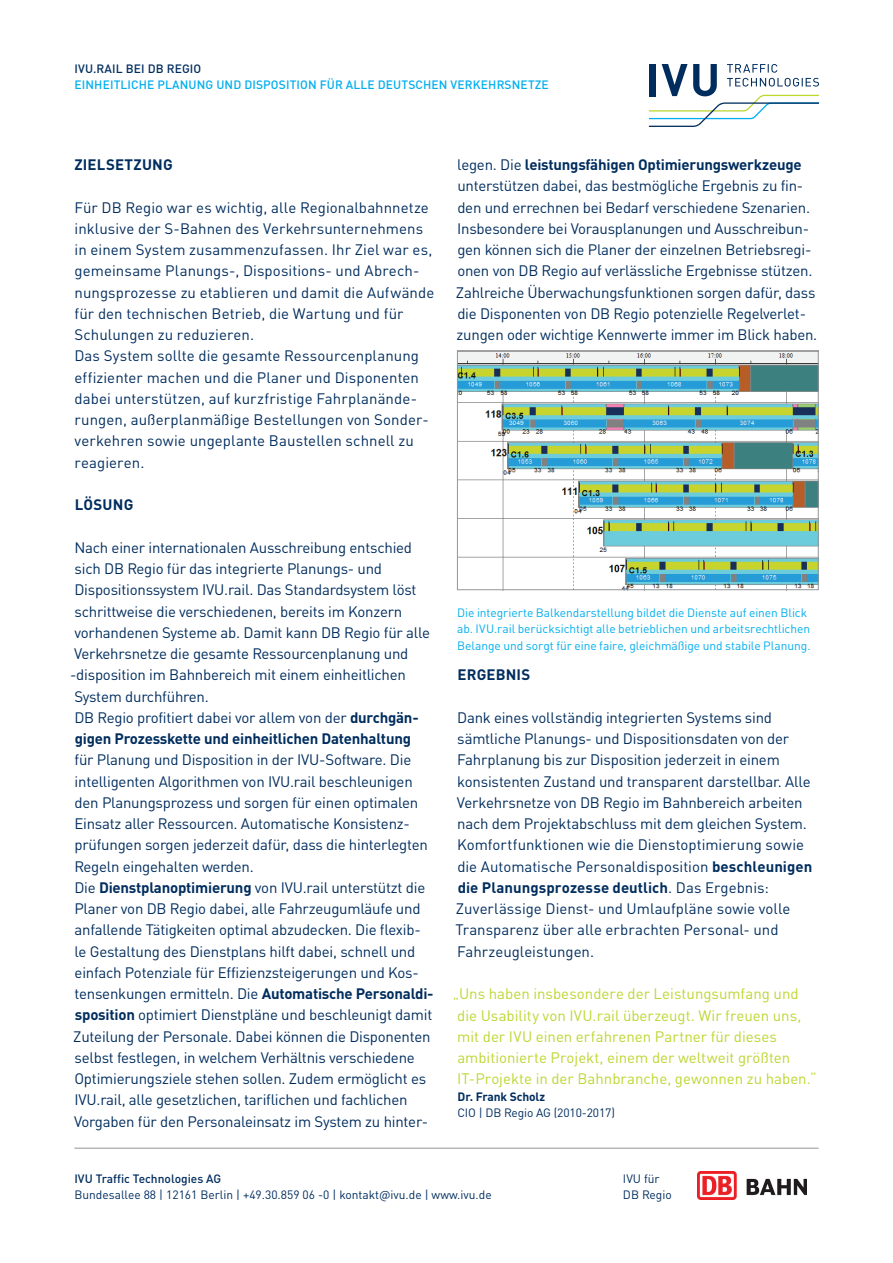
<style>
.page{position:relative;width:893px;height:1263px;background:#fff}
.page>*{position:absolute;margin:0;border:0;box-sizing:border-box;transform-origin:0 0}
.t1{font:15px/21.3px "DIN Pro";letter-spacing:-.015em;color:#002d5e}
.t2{font:15px/21.3px "DIN Pro";letter-spacing:.005em;color:#002d5e}
.t3{font:15px/21.3px "DIN Pro";color:#bed630}
.t4{font:700 15px "DIN Pro";letter-spacing:-.015em;color:#002d5e}
.t5{font:700 15px "DIN Pro";letter-spacing:.015em;color:#002d5e}
.t6{font:700 15px "DIN Pro";letter-spacing:.01em;color:#002d5e}
.t7{font:12px/16.5px "DIN Pro";letter-spacing:-.005em;color:#00aeef}
.t8{font:12px/16.5px "DIN Pro";color:#002d5e}
.t9{font:500 12px "DIN Pro";letter-spacing:.01em;color:#00aeef}
.t10{font:500 12px "DIN Pro";color:#002d5e}
.t11{font:700 12px "DIN Pro";letter-spacing:-.01em;color:#002d5e}
.s1{font-weight:700}
</style>
<div class="page">
<svg style="left:649px;top:64px;width:170px;height:63px"></svg>
<div style="left:649px;top:64px;width:6px;height:32px;background:#002d5e"></div>
<hr style="left:74px;top:1148px;width:745px;height:1px;background:#939598">
<img style="left:697px;top:1171px;width:109px;height:28px">
<img style="left:459px;top:353px;width:358px;height:235px">
<div style="left:457px;top:351px;width:362px;height:239px;border:1px solid #939598"></div>
<p class="t10" style="left:74px;top:59px;width:128px">IVU.RAIL BEI DB REGIO</p>
<p class="t9" style="left:74px;top:75px;width:476px">EINHEITLICHE PLANUNG UND DISPOSITION FÜR ALLE DEUTSCHEN VERKEHRSNETZE</p>
<p class="t5" style="left:74px;top:152px;width:100px">ZIELSETZUNG</p>
<p class="t2" style="left:74px;top:195px;width:362px">Für DB Regio war es wichtig, alle Regionalbahnnetze inklusive der S-Bahnen des Verkehrsunternehmens in einem System zusammenzufassen. Ihr Ziel war es, gemeinsame Planungs-, Dispositions- und Abrech&shy;nungsprozesse zu etablieren und damit die Aufwände für den technischen Betrieb, die Wartung und für Schulungen zu reduzieren.<br>Das System sollte die gesamte Ressourcenplanung effizienter machen und die Planer und Disponenten dabei unterstützen, auf kurzfristige Fahrplanände&shy;rungen, außerplanmäßige Bestellungen von Sonder&shy;verkehren sowie ungeplante Baustellen schnell zu reagieren.</p>
<p class="t4" style="left:75px;top:492px;width:60px">LÖSUNG</p>
<p class="t1" style="left:74px;top:535px;width:339px">Nach einer internationalen Ausschreibung entschied</p>
<p class="t1" style="left:75px;top:556px;width:309px">sich DB Regio für das integrierte Planungs- und</p>
<p class="t1" style="left:74px;top:578px;width:344px">Dispositionssystem IVU.rail. Das Standardsystem löst</p>
<p class="t1" style="left:75px;top:599px;width:329px">schrittweise die verschiedenen, bereits im Konzern</p>
<p class="t1" style="left:75px;top:620px;width:357px">vorhandenen Systeme ab. Damit kann DB Regio für alle</p>
<p class="t1" style="left:74px;top:641px;width:336px">Verkehrsnetze die gesamte Ressourcenplanung und</p>
<p class="t1" style="left:70px;top:663px;width:337px">-disposition im Bahnbereich mit einem einheitlichen</p>
<p class="t1" style="left:74px;top:684px;width:136px">System durchführen.</p>
<p class="t1" style="left:74px;top:705px;width:346px">DB Regio profitiert dabei vor allem von der <span class="s1">durchgän-</span></p>
<p class="t4" style="left:75px;top:726px;width:338px">gigen Prozesskette und einheitlichen Datenhaltung</p>
<p class="t1" style="left:73px;top:748px;width:362px">für Planung und Disposition in der IVU-Software. Die intelligenten Algorithmen von IVU.rail beschleunigen den Planungsprozess und sorgen für einen optimalen Einsatz aller Ressourcen. Automatische Konsistenz&shy;prüfungen sorgen jederzeit dafür, dass die hinterlegten Regeln eingehalten werden.<br>Die <span class="s1">Dienstplanoptimierung</span> von IVU.rail unterstützt die Planer von DB Regio dabei, alle Fahrzeugumläufe und anfallende Tätigkeiten optimal abzudecken. Die flexib&shy;le Gestaltung des Dienstplans hilft dabei, schnell und einfach Potenziale für Effizienzsteigerungen und Kos&shy;tensenkungen ermitteln. Die <span class="s1">Automatische Personaldi&shy;sposition</span> optimiert Dienstpläne und beschleunigt damit Zuteilung der Personale. Dabei können die Disponenten selbst festlegen, in welchem Verhältnis verschiedene Optimierungsziele stehen sollen. Zudem ermöglicht es IVU.rail, alle gesetzlichen, tariflichen und fachlichen Vorgaben für den Personaleinsatz im System zu hinter-</p>
<p class="t1" style="left:456px;top:153px;width:363px">legen. Die <span class="s1">leistungsfähigen Optimierungswerkzeuge </span>unterstützen dabei, das bestmögliche Ergebnis zu fin&shy;den und errechnen bei Bedarf verschiedene Szenarien.<br>Insbesondere bei Vorausplanungen und Ausschreibun&shy;gen können sich die Planer der einzelnen Betriebsregi&shy;onen von DB Regio auf verlässliche Ergebnisse stützen.<br>Zahlreiche Überwachungsfunktionen sorgen dafür, dass die Disponenten von DB Regio potenzielle Regelverlet&shy;zungen oder wichtige Kennwerte immer im Blick haben.</p>
<p class="t7" style="left:457px;top:603px;width:355px">Die integrierte Balkendarstellung bildet die Dienste auf einen Blick ab. IVU.rail berücksichtigt alle betrieblichen und arbeitsrechtlichen<br>Belange und sorgt für eine faire, gleichmäßige und stabile Planung.</p>
<p class="t6" style="left:457px;top:662px;width:74px">ERGEBNIS</p>
<p class="t1" style="left:456px;top:705px;width:358px">Dank eines vollständig integrierten Systems sind sämtliche Planungs- und Dispositionsdaten von der Fahrplanung bis zur Disposition jederzeit in einem konsistenten Zustand und transparent darstellbar. Alle Verkehrsnetze von DB Regio im Bahnbereich arbeiten nach dem Projektabschluss mit dem gleichen System.<br>Komfortfunktionen wie die Dienstoptimierung sowie die Automatische Personaldisposition <span class="s1">beschleunigen die Planungsprozesse deutlich</span>. Das Ergebnis:<br>Zuverlässige Dienst- und Umlaufpläne sowie volle Transparenz über alle erbrachten Personal- und Fahrzeugleistungen.</p>
<p class="t3" style="left:453px;top:982px;width:365px">„Uns haben insbesondere der Leistungsumfang und die Usability von IVU.rail überzeugt. Wir freuen uns, mit der IVU einen erfahrenen Partner für dieses ambitionierte Projekt, einem der weltweit größten IT-Projekte in der Bahnbranche, gewonnen zu haben.“</p>
<p class="t11" style="left:458px;top:1086px;width:89px">Dr. Frank Scholz</p>
<p class="t8" style="left:457px;top:1103px;width:159px">CIO | DB Regio AG (2010-2017)</p>
<p class="t10" style="left:74px;top:1168px;width:148px">IVU Traffic Technologies AG</p>
<p class="t8" style="left:74px;top:1185px;width:419px">Bundesallee 88 | 12161 Berlin | +49.30.859 06 -0 | kontakt@ivu.de | www.ivu.de</p>
<p class="t8" style="left:623px;top:1169px;width:50px">IVU für<br>DB Regio</p>
</div>
